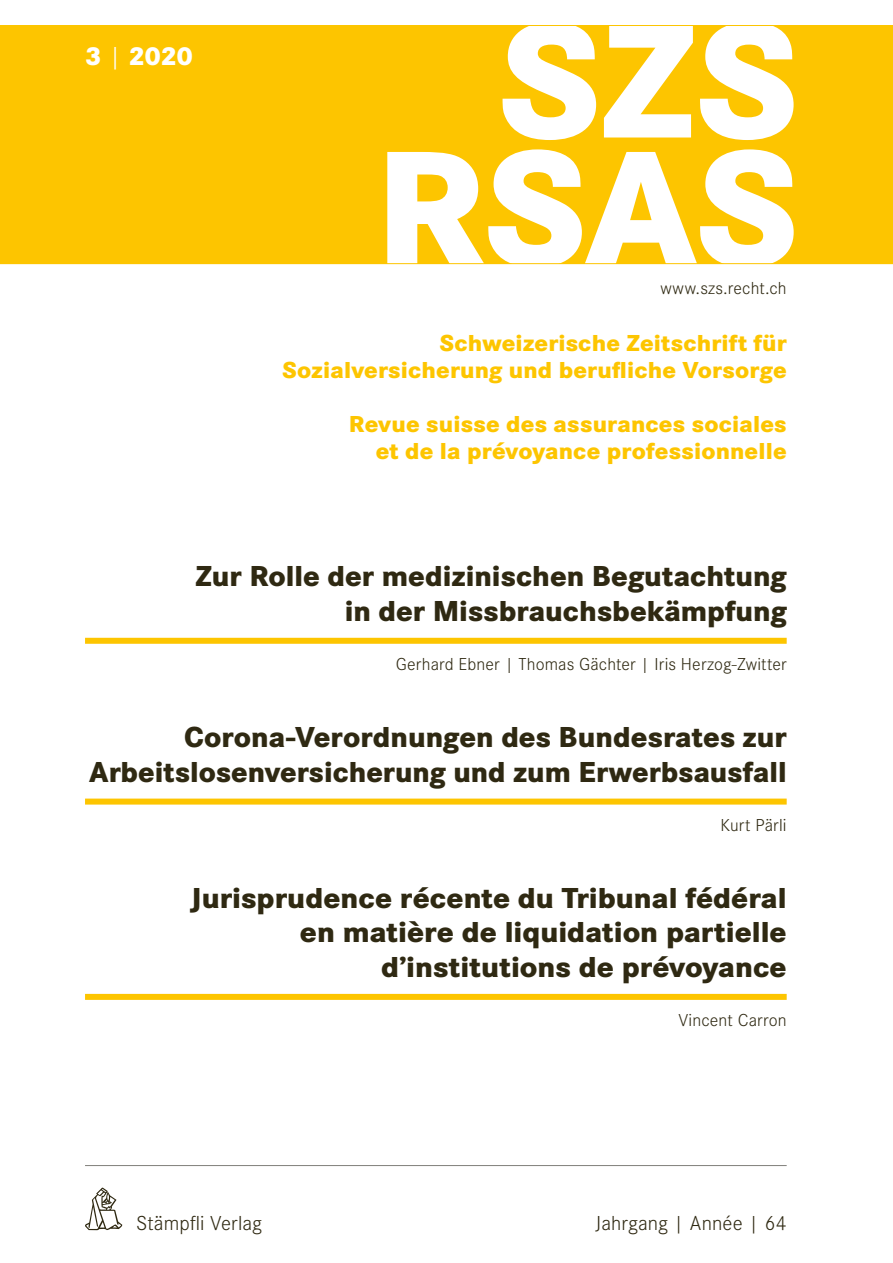
<style>
.page{position:relative;width:893px;height:1263px;background:#fff}
.page>*{position:absolute;margin:0;border:0;box-sizing:border-box;transform-origin:0 0}
.t1{font:800 169.5px/127.5px "Corporate S";letter-spacing:-.01em;color:#fff;text-align:right}
.t2{font:800 30px/34.5px "Corporate S";color:#2f2912;text-align:right}
.t3{font:800 27px "Corporate S";color:#fff}
.t4{font:800 24px/27px "Corporate S";letter-spacing:.01em;color:#fdc500;text-align:right}
.t5{font:300 21px "Corporate S";letter-spacing:.005em;color:#2f2912}
.t6{font:300 18px "Corporate S";letter-spacing:.005em;color:#2f2912}
.s1{font-weight:300}
</style>
<div class="page">
<div style="left:0;top:26px;width:893px;height:238px;background:#fdc500"></div>
<div style="left:85px;top:638px;width:702px;height:6px;background:#fdc500"></div>
<div style="left:85px;top:798px;width:702px;height:6px;background:#fdc500"></div>
<div style="left:85px;top:994px;width:702px;height:6px;background:#fdc500"></div>
<svg style="left:85px;top:1188px;width:37px;height:42px"></svg>
<hr style="left:85px;top:1165px;width:702px;height:1px;background:#81807a">
<hr style="left:0;top:25px;width:893px;height:1px;background:#fdc500">
<p class="t3" style="left:85px;top:40px;width:110px">3 <span class="s1">|</span> 2020</p>
<h1 class="t1" style="left:374px;top:22px;width:425px">SZS<br>RSAS</h1>
<p class="t6" style="left:660px;top:276px;width:128px">www.szs.recht.ch</p>
<p class="t4" style="left:282px;top:330px;width:506px">Schweizerische Zeitschrift für<br>Sozialversicherung und berufliche Vorsorge</p>
<p class="t4" style="left:349px;top:411px;width:439px">Revue suisse des assurances sociales et de la prévoyance professionnelle</p>
<p class="t2" style="left:196px;top:560px;width:592px">Zur Rolle der medizinischen Begutachtung in der Missbrauchsbekämpfung</p>
<p class="t6" style="left:396px;top:652px;width:392px">Gerhard Ebner | Thomas Gächter | Iris Herzog-Zwitter</p>
<p class="t2" style="left:89px;top:721px;width:699px">Corona-Verordnungen des Bundesrates zur<br>Arbeitslosenversicherung und zum Erwerbsausfall</p>
<p class="t6" style="left:720px;top:813px;width:68px">Kurt Pärli</p>
<p class="t2" style="left:190px;top:881px;width:598px">Jurisprudence récente du Tribunal fédéral en matière de liquidation partielle d’institutions de prévoyance</p>
<p class="t6" style="left:678px;top:1008px;width:110px">Vincent Carron</p>
<p class="t5" style="left:136px;top:1209px;width:128px">Stämpfli Verlag</p>
<p class="t5" style="left:595px;top:1209px;width:193px">Jahrgang | Année | 64</p>
</div>
